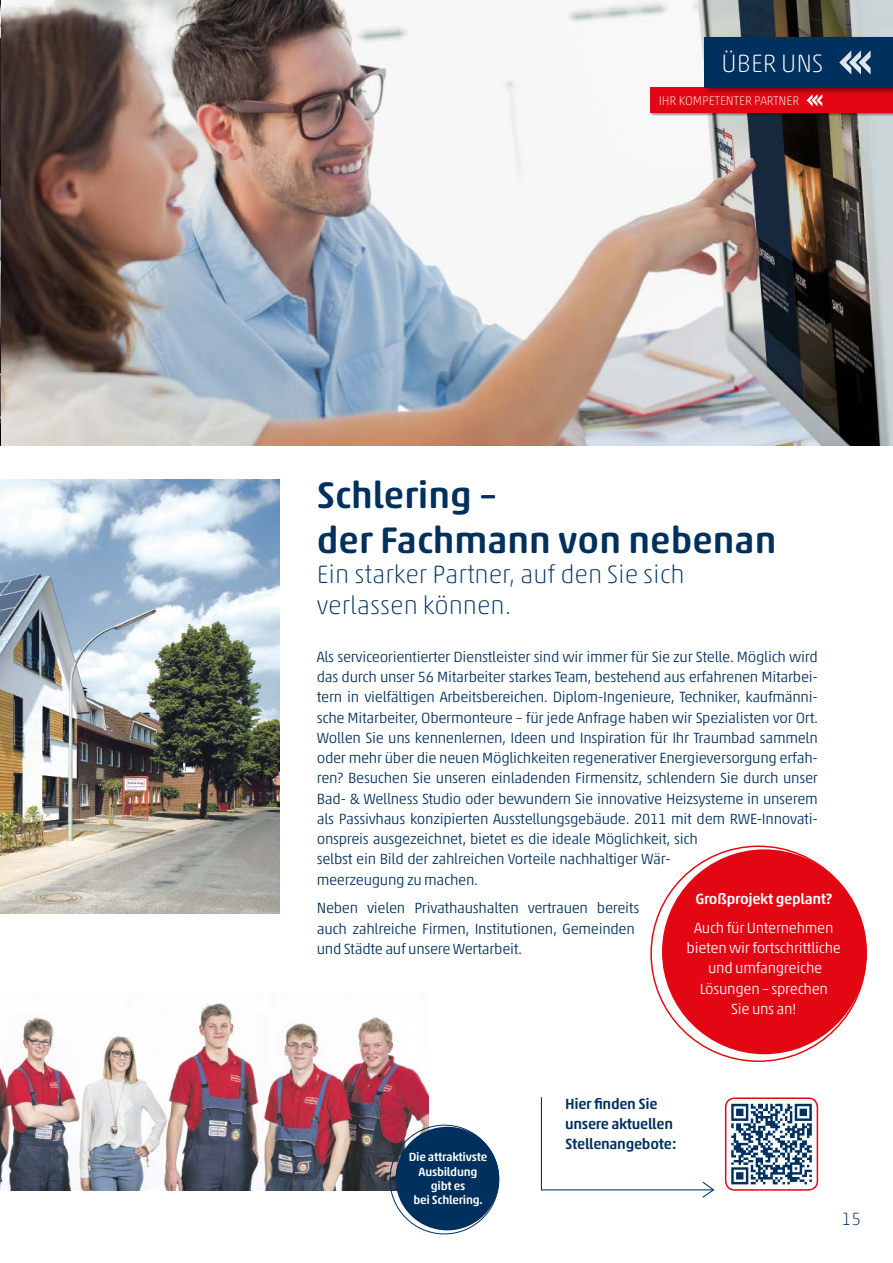
<style>
.page{position:relative;width:893px;height:1263px;background:#fff}
.page>*{position:absolute;margin:0;border:0;box-sizing:border-box;transform-origin:0 0}
.t1{font:500 37.5px/45px "Akko Rounded Std";color:#00305d}
.t2{font:100 25.5px/30.6px "Akko Rounded Pro";color:#00305d}
.t3{font:100 25.5px "Akko Rounded Pro";color:#fff}
.t4{font:100 18px "Akko Rounded Pro";color:#00305d}
.t5{font:300 15px/20.2px "Akko Pro";letter-spacing:-.02em;color:#00305d}
.t6{font:300 15px/20.2px "Akko Pro";letter-spacing:-.02em;color:#fff;text-align:center}
.t7{font:500 15px/20.2px "Akko Rounded Std";letter-spacing:-.02em;color:#00305d}
.t8{font:500 15px "Akko Rounded Std";letter-spacing:-.02em;color:#fff}
.t9{font:100 12.75px "Akko Rounded Pro";color:#fff}
.t10{font:500 12px/14.2px "Akko Rounded Std";letter-spacing:-.02em;color:#fff;text-align:center}
</style>
<div class="page">
<img style="left:1px;top:0;width:892px;height:445px">
<img style="left:0;top:480px;width:280px;height:433px">
<img style="left:0;top:1003px;width:428px;height:188px">
<div style="left:395px;top:1127px;width:104px;height:103px;background:#00305d;border-radius:50%"></div>
<img style="left:0;top:0;width:1px;height:445px">
<div style="left:662px;top:849px;width:205px;height:205px;background:#e30613;border-radius:50%"></div>
<svg style="left:727px;top:1100px;width:90px;height:89px"></svg>
<div style="left:725px;top:1097px;width:93px;height:94px;border:2px solid #e30613;border-radius:9px"></div>
<svg style="left:540px;top:1097px;width:175px;height:101px"></svg>
<div style="left:650px;top:87px;width:243px;height:29px;background:#000;opacity:.45"></div>
<div style="left:650px;top:88px;width:243px;height:25px;background:#e30613"></div>
<svg style="left:807px;top:95px;width:15px;height:11px"></svg>
<div style="left:703px;top:36px;width:190px;height:59px;background:#000;opacity:.45"></div>
<div style="left:705px;top:37px;width:188px;height:51px;background:#00305d"></div>
<svg style="left:839px;top:50px;width:32px;height:25px"></svg>
<h2 class="t3" style="left:722px;top:48px;width:103px">ÜBER UNS</h2>
<p class="t9" style="left:659px;top:93px;width:142px">IHR KOMPETENTER PARTNER</p>
<h1 class="t1" style="left:317px;top:472px;width:461px">Schlering –<br>der Fachmann von nebenan</h1>
<h2 class="t2" style="left:317px;top:559px;width:369px">Ein starker Partner, auf den Sie sich verlassen können.</h2>
<p class="t5" style="left:317px;top:646px;width:503px">Als serviceorientierter Dienstleister sind wir immer für Sie zur Stelle. Möglich wird das durch unser 56 Mitarbeiter starkes Team, bestehend aus erfahrenen Mitarbei&shy;tern in vielfältigen Arbeitsbereichen. Diplom-Ingenieure, Techniker, kaufmänni&shy;sche Mitarbeiter, Obermonteure – für jede Anfrage haben wir Spezialisten vor Ort.<br>Wollen Sie uns kennenlernen, Ideen und Inspiration für Ihr Traumbad sammeln oder mehr über die neuen Möglichkeiten regenerativer Energieversorgung erfah&shy;ren? Besuchen Sie unseren einladenden Firmensitz, schlendern Sie durch unser Bad- &amp; Wellness Studio oder bewundern Sie innovative Heizsysteme in unserem als Passivhaus konzipierten Ausstellungsgebäude. 2011 mit dem RWE-Innovati&shy;onspreis ausgezeichnet, bietet es die ideale Möglichkeit, sich<br>selbst ein Bild der zahlreichen Vorteile nachhaltiger Wär-<br>meerzeugung zu machen.</p>
<p class="t5" style="left:317px;top:898px;width:324px">Neben vielen Privathaushalten vertrauen bereits auch zahlreiche Firmen, Institutionen, Gemeinden und Städte auf unsere Wertarbeit.</p>
<p class="t8" style="left:695px;top:890px;width:138px">Großprojekt geplant?</p>
<p class="t6" style="left:687px;top:917px;width:156px">Auch für Unternehmen bieten wir fortschrittliche und umfangreiche<br>Lösungen – sprechen<br>Sie uns an!</p>
<p class="t10" style="left:409px;top:1150px;width:80px">Die attraktivste<br>Ausbildung gibt es<br>bei Schlering.</p>
<p class="t7" style="left:565px;top:1093px;width:113px">Hier finden Sie unsere aktuellen<br>Stellenangebote:</p>
<p class="t4" style="left:842px;top:1208px;width:21px">15</p>
</div>
